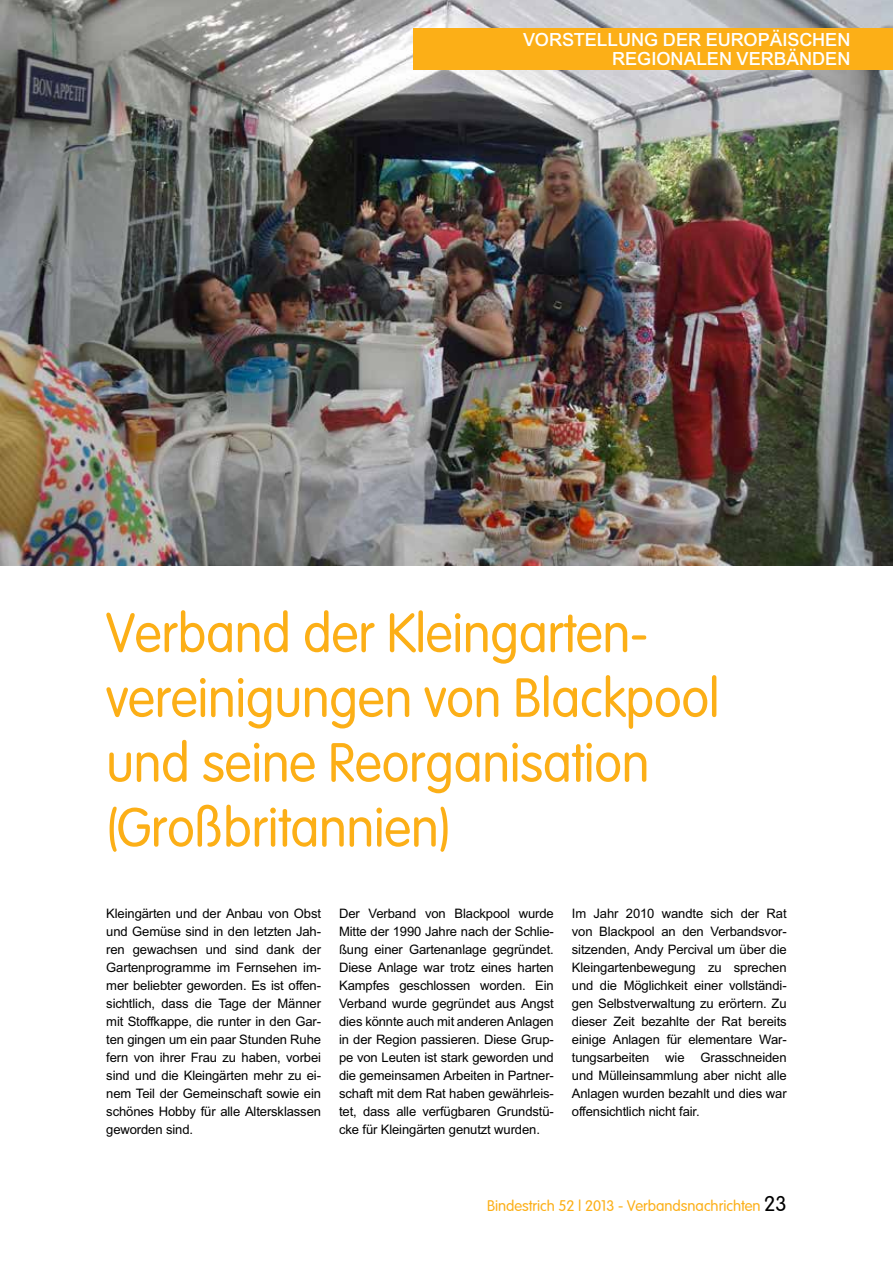
<style>
.page{position:relative;width:893px;height:1263px;background:#fff}
.page>*{position:absolute;margin:0;border:0;box-sizing:border-box;transform-origin:0 0}
.t1{font:54px/64.8px "Vogue Plain";color:#fcaf17;scale:.95 1}
.t2{font:19.5px "Arial Bld";letter-spacing:.13em;color:#fff}
.t3{font:15px "Vogue Plain";color:#fcaf17}
.t4{font:13.05px/18px "Arial";letter-spacing:-.01em;color:#000;text-align:justify}
.s1{font-size:21px;color:#000}
</style>
<div class="page">
<img style="left:0;top:0;width:893px;height:566px">
<div style="left:414px;top:28px;width:479px;height:42px;background:#fcaf17"></div>
<h2 class="t2" style="left:523px;top:26px;width:39px">VORSTELL</h2>
<h2 class="t2" style="left:618px;top:26px;width:38px">UNGDERE</h2>
<h2 class="t2" style="left:718px;top:26px;width:134px">UROPÄISCHEN</h2>
<h2 class="t2" style="left:612px;top:46px;width:14px">REG</h2>
<h2 class="t2" style="left:651px;top:46px;width:111px">IONALEN VERB</h2>
<h2 class="t2" style="left:786px;top:46px;width:65px">ÄNDEN</h2>
<h1 class="t1" style="left:106px;top:601px;width:647px">Verband der Kleingarten&shy;vereinigungen von Blackpool und seine Reorganisation (Großbritannien)</h1>
<p class="t4" style="left:106px;top:905px;width:216px">Kleingärten und der Anbau von Obst und Gemüse sind in den letzten Jah&shy;ren gewachsen und sind dank der Gartenprogramme im Fernsehen im&shy;mer beliebter geworden. Es ist offen&shy;sichtlich, dass die Tage der Männer mit Stoffkappe, die runter in den Gar&shy;ten gingen um ein paar Stunden Ruhe fern von ihrer Frau zu haben, vorbei sind und die Kleingärten mehr zu ei&shy;nem Teil der Gemeinschaft sowie ein schönes Hobby für alle Altersklassen geworden sind.</p>
<p class="t4" style="left:339px;top:905px;width:216px">Der Verband von Blackpool wurde Mitte der 1990 Jahre nach der Schlie&shy;ßung einer Gartenanlage gegründet.<br>Diese Anlage war trotz eines harten Kampfes geschlossen worden. Ein Verband wurde gegründet aus Angst dies könnte auch mit anderen Anlagen in der Region passieren. Diese Grup&shy;pe von Leuten ist stark geworden und die gemeinsamen Arbeiten in Partner&shy;schaft mit dem Rat haben gewährleis&shy;tet, dass alle verfügbaren Grundstü&shy;cke für Kleingärten genutzt wurden.</p>
<p class="t4" style="left:572px;top:905px;width:216px">Im Jahr 2010 wandte sich der Rat von Blackpool an den Verbandsvor&shy;sitzenden, Andy Percival um über die Kleingartenbewegung zu sprechen und die Möglichkeit einer vollständi&shy;gen Selbstverwaltung zu erörtern. Zu dieser Zeit bezahlte der Rat bereits einige Anlagen für elementare War&shy;tungsarbeiten wie Grasschneiden und Mülleinsammlung aber nicht alle Anlagen wurden bezahlt und dies war offensichtlich nicht fair.</p>
<p class="t3" style="left:487px;top:1197px;width:301px">Bindestrich 52 | 2013 - Verbandsnachrichten <span class="s1">23</span></p>
</div>
